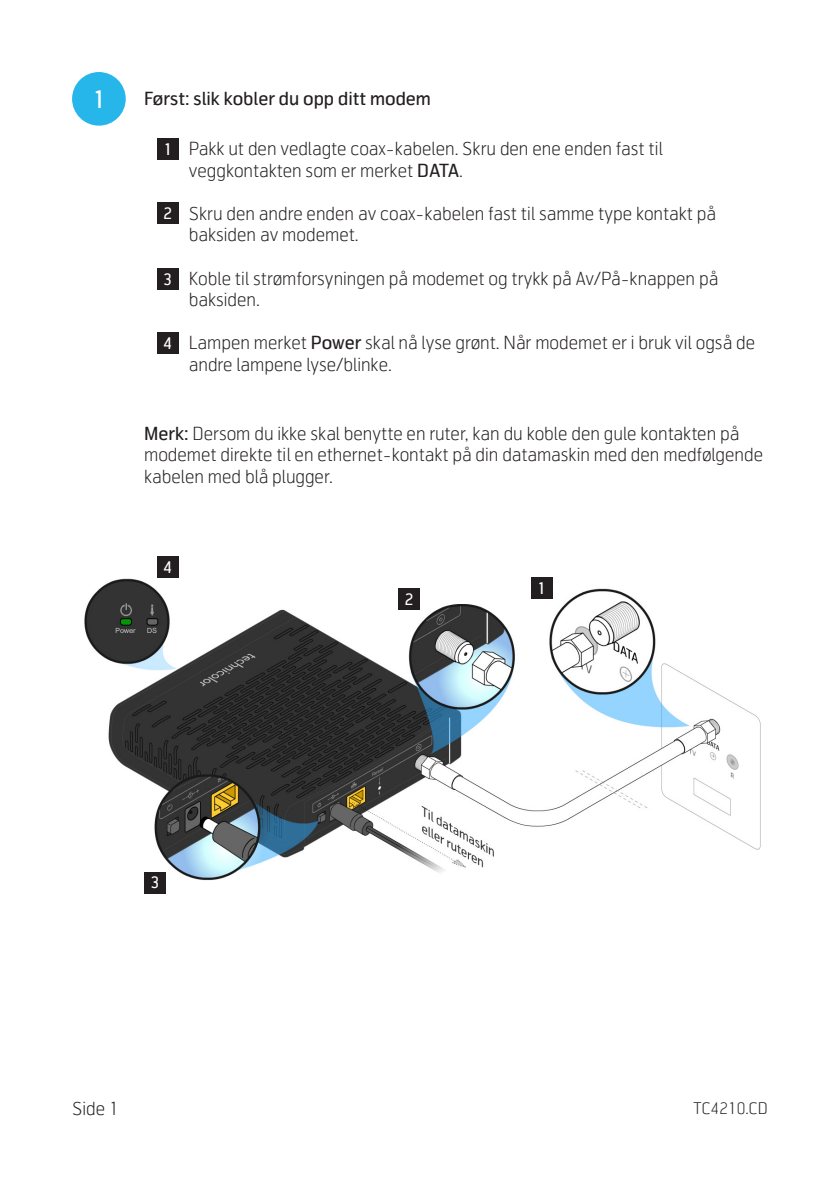
<style>
.page{position:relative;width:840px;height:1191px;background:#fff}
.page>*{position:absolute;margin:0;border:0;box-sizing:border-box;transform-origin:0 0}
.t1{font:24px "Telenor Font";color:#fff}
.t2{font:300 18px/21.6px "Telenor Font";color:#231f20}
.t3{font:18px "Telenor Font";color:#231f20}
.t4{font:300 16px "Telenor Font";color:#231f20}
.t5{font:16px "Telenor Font";color:#fff}
.s1{font-weight:400}
</style>
<div class="page">
<div style="left:157px;top:138px;width:22px;height:22px;background:#231f20"></div>
<div style="left:157px;top:202px;width:22px;height:22px;background:#231f20"></div>
<div style="left:157px;top:268px;width:22px;height:22px;background:#231f20"></div>
<div style="left:72px;top:72px;width:54px;height:54px;background:#26b6ea;border-radius:50%"></div>
<img style="left:84px;top:577px;width:677px;height:317px">
<div style="left:530px;top:577px;width:22px;height:22px;background:#231f20"></div>
<div style="left:398px;top:588px;width:22px;height:22px;background:#231f20"></div>
<div style="left:144px;top:871px;width:22px;height:22px;background:#231f20"></div>
<div style="left:157px;top:332px;width:22px;height:22px;background:#231f20"></div>
<div style="left:157px;top:556px;width:22px;height:22px;background:#231f20"></div>
<h1 class="t1" style="left:92px;top:84px;width:14px">1</h1>
<p class="t3" style="left:144px;top:87px;width:288px">Først: slik kobler du opp ditt modem</p>
<p class="t2" style="left:189px;top:137px;width:475px">Pakk ut den vedlagte coax-kabelen. Skru den ene enden fast til veggkontakten som er merket <span class="s1">DATA</span>.</p>
<p class="t2" style="left:189px;top:202px;width:528px">Skru den andre enden av coax-kabelen fast til samme type kontakt på baksiden av modemet.</p>
<p class="t2" style="left:189px;top:267px;width:530px">Koble til strømforsyningen på modemet og trykk på Av/På-knappen på baksiden.</p>
<p class="t2" style="left:189px;top:332px;width:567px">Lampen merket <span class="s1">Power</span> skal nå lyse grønt. Når modemet er i bruk vil også de andre lampene lyse/blinke.</p>
<p class="t5" style="left:163px;top:139px;width:10px">1</p>
<p class="t5" style="left:163px;top:203px;width:10px">2</p>
<p class="t5" style="left:163px;top:269px;width:10px">3</p>
<p class="t5" style="left:163px;top:333px;width:10px">4</p>
<p class="t2" style="left:144px;top:422px;width:620px"><span class="s1">Merk:</span> Dersom du ikke skal benytte en ruter, kan du koble den gule kontakten på modemet direkte til en ethernet-kontakt på din datamaskin med den medfølgende kabelen med blå plugger.</p>
<p class="t5" style="left:163px;top:557px;width:10px">4</p>
<p class="t5" style="left:404px;top:589px;width:10px">2</p>
<p class="t5" style="left:537px;top:578px;width:10px">1</p>
<p class="t5" style="left:151px;top:872px;width:10px">3</p>
<p class="t2" style="left:72px;top:1097px;width:48px">Side 1</p>
<p class="t4" style="left:693px;top:1098px;width:76px">TC4210.CD</p>
</div>
